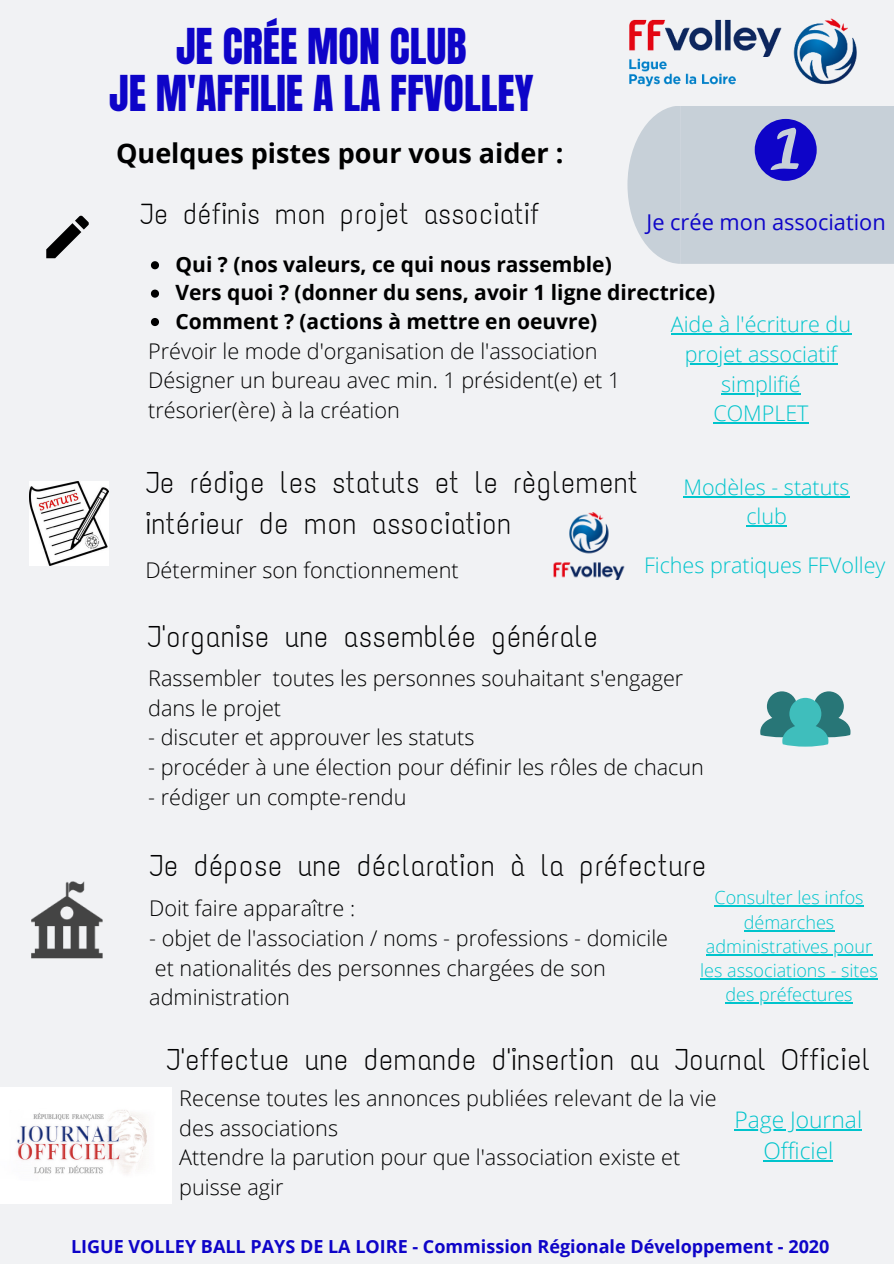
<style>
.page{position:relative;width:894px;height:1264px;background:#fff}
.page>*{position:absolute;margin:0;border:0;box-sizing:border-box;transform-origin:0 0}
.t1{font:42px/46.8px "Anton";color:#0e04c8;text-align:center}
.t2{font:30px/40.8px "Text Me One";color:#000}
.t3{font:28.95px "Text Me One";color:#000}
.t4{font:700 27px "Open Sans";color:#000}
.t5{font:300 22.8px/31.3px "Open Sans";color:#00c4cc;text-align:center}
.t6{font:21.75px "Open Sans";color:#0e04c8}
.t7{font:300 21.6px/29.7px "Open Sans";color:#000}
.t8{font:300 21.45px/29.5px "Open Sans";color:#00c4cc;text-align:center}
.t9{font:700 21px/28.3px "Open Sans";color:#000}
.t10{font:300 18px/24.2px "Open Sans";color:#00c4cc;text-align:center}
.t11{font:700 18px "Open Sans";color:#0e04c8}
</style>
<div class="page">
<div style="left:0;top:0;width:893px;height:1263px;background:#f1f2f4"></div>
<svg style="left:46px;top:215px;width:43px;height:43px"></svg>
<img style="left:30px;top:481px;width:78px;height:84px">
<svg style="left:760px;top:691px;width:90px;height:55px"></svg>
<img style="left:31px;top:881px;width:72px;height:78px">
<img style="left:0;top:1087px;width:171px;height:116px">
<svg style="left:627px;top:106px;width:266px;height:158px;background:#bdc5d8"></svg>
<svg style="left:151px;top:261px;width:8px;height:8px"></svg>
<svg style="left:151px;top:289px;width:8px;height:9px"></svg>
<svg style="left:151px;top:318px;width:8px;height:8px"></svg>
<img style="left:553px;top:513px;width:72px;height:66px">
<img style="left:629px;top:18px;width:228px;height:69px">
<hr style="left:683px;top:496px;width:166px;height:1px;background:#00c4cc">
<hr style="left:746px;top:525px;width:40px;height:2px;background:#00c4cc">
<hr style="left:670px;top:334px;width:181px;height:1px;background:#00c4cc">
<hr style="left:684px;top:363px;width:153px;height:1px;background:#00c4cc">
<hr style="left:721px;top:393px;width:79px;height:1px;background:#00c4cc">
<hr style="left:713px;top:422px;width:95px;height:2px;background:#00c4cc">
<hr style="left:714px;top:905px;width:149px;height:2px;background:#00c4cc">
<hr style="left:743px;top:929px;width:91px;height:2px;background:#00c4cc">
<hr style="left:705px;top:954px;width:166px;height:1px;background:#00c4cc">
<hr style="left:700px;top:978px;width:177px;height:1px;background:#00c4cc">
<hr style="left:725px;top:1002px;width:127px;height:1px;background:#00c4cc">
<hr style="left:734px;top:1129px;width:128px;height:1px;background:#00c4cc">
<hr style="left:763px;top:1160px;width:70px;height:1px;background:#00c4cc">
<h1 class="t1" style="left:109px;top:24px;width:426px">JE CRÉE MON CLUB<br>JE M'AFFILIE A LA FFVOLLEY</h1>
<p class="t4" style="left:116px;top:135px;width:449px">Quelques pistes pour vous aider :</p>
<h3 class="t3" style="left:140px;top:196px;width:401px">Je définis mon projet associatif</h3>
<p class="t6" style="left:646px;top:206px;width:241px">Je crée mon association</p>
<p class="t9" style="left:175px;top:250px;width:541px">Qui ? (nos valeurs, ce qui nous rassemble)<br>Vers quoi ? (donner du sens, avoir 1 ligne directrice)<br>Comment ? (actions à mettre en oeuvre)</p>
<p class="t7" style="left:148px;top:335px;width:473px">Prévoir le mode d'organisation de l'association<br>Désigner un bureau avec min. 1 président(e) et 1 trésorier(ère) à la création</p>
<p class="t8" style="left:670px;top:309px;width:182px">Aide à l'écriture du projet associatif simplifié<br>COMPLET</p>
<h2 class="t2" style="left:145px;top:462px;width:494px">Je rédige les statuts et le règlement intérieur de mon association</h2>
<p class="t7" style="left:145px;top:555px;width:315px">Déterminer son fonctionnement</p>
<p class="t8" style="left:683px;top:471px;width:168px">Modèles - statuts club</p>
<p class="t8" style="left:644px;top:549px;width:243px">Fiches pratiques FFVolley</p>
<h2 class="t2" style="left:147px;top:616px;width:452px">J'organise une assemblée générale</h2>
<p class="t7" style="left:148px;top:662px;width:536px">Rassembler toutes les personnes souhaitant s'engager dans le projet</p>
<p class="t7" style="left:148px;top:722px;width:328px">- discuter et approuver les statuts</p>
<p class="t7" style="left:148px;top:752px;width:557px">- procéder à une élection pour définir les rôles de chacun</p>
<p class="t7" style="left:148px;top:781px;width:260px">- rédiger un compte-rendu</p>
<h2 class="t2" style="left:149px;top:845px;width:558px">Je dépose une déclaration à la préfecture</h2>
<p class="t7" style="left:149px;top:892px;width:207px">Doit faire apparaître :</p>
<p class="t7" style="left:149px;top:922px;width:520px">- objet de l'association / noms - professions - domicile et nationalités des personnes chargées de son administration</p>
<p class="t10" style="left:700px;top:885px;width:179px">Consulter les infos démarches administratives pour les associations - sites des préfectures</p>
<h2 class="t2" style="left:166px;top:1038px;width:705px">J'effectue une demande d'insertion au Journal Officiel</h2>
<p class="t7" style="left:179px;top:1082px;width:538px">Recense toutes les annonces publiées relevant de la vie des associations<br>Attendre la parution pour que l'association existe et puisse agir</p>
<p class="t5" style="left:734px;top:1103px;width:129px">Page Journal<br>Officiel</p>
<p class="t11" style="left:71px;top:1233px;width:759px">LIGUE VOLLEY BALL PAYS DE LA LOIRE - Commission Régionale Développement - 2020</p>
</div>
